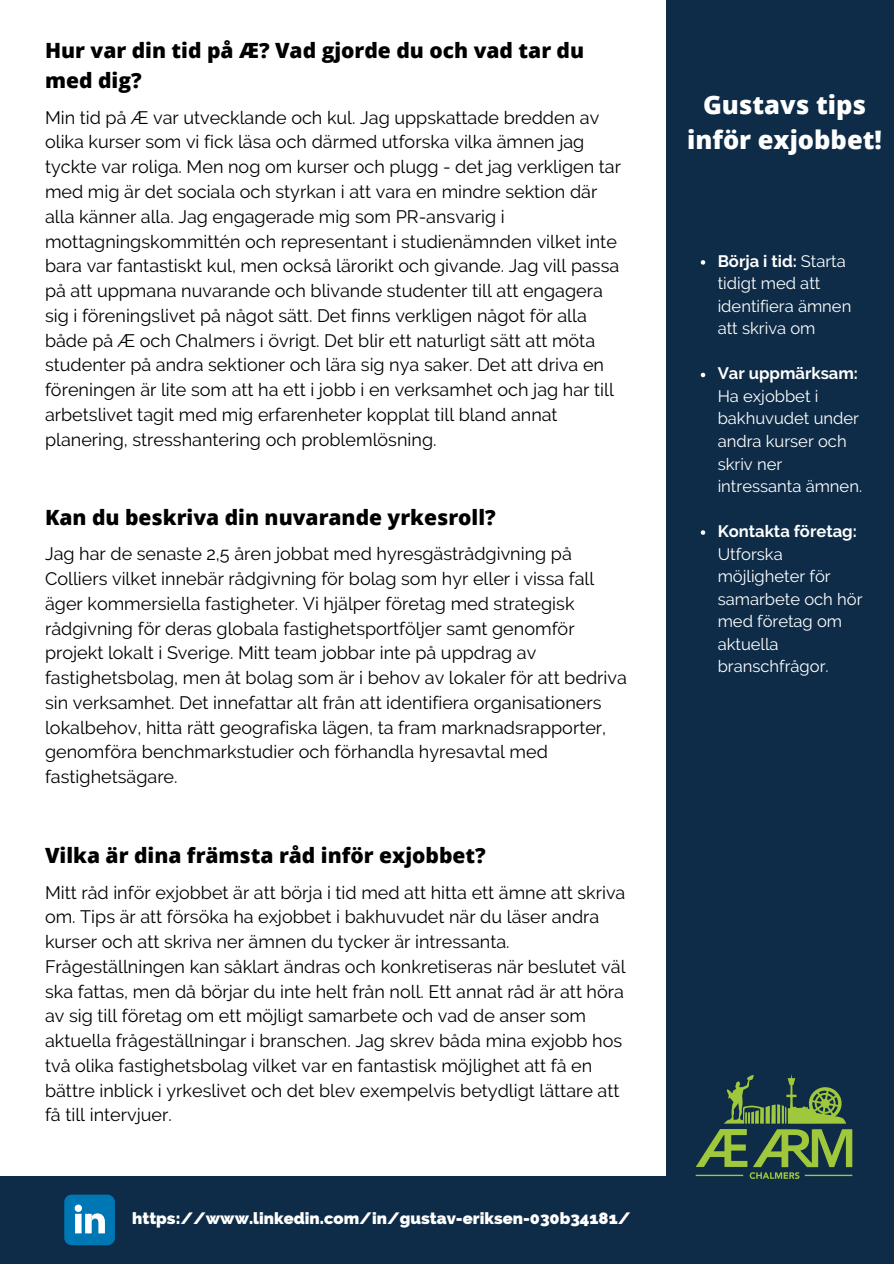
<style>
.page{position:relative;width:894px;height:1264px;background:#fff}
.page>*{position:absolute;margin:0;border:0;box-sizing:border-box;transform-origin:0 0}
.t1{font:800 25.5px/34.8px "Open Sans";color:#fff;text-align:center}
.t2{font:800 21px/29.2px "Open Sans";color:#000}
.t3{font:18px/24.8px "Raleway";color:#000}
.t4{font:16.5px/22.5px "Raleway";color:#fff}
.t5{font:800 16.5px "Raleway";color:#fff}
.s1{font-weight:700}
</style>
<div class="page">
<div style="left:666px;top:0;width:227px;height:1263px;background:#0e2c47"></div>
<img style="left:680px;top:1033px;width:187px;height:186px;border-radius:50%">
<div style="left:0;top:1175px;width:666px;height:88px;background:#0e2c47"></div>
<svg style="left:64px;top:1194px;width:51px;height:51px"></svg>
<svg style="left:700px;top:260px;width:5px;height:5px"></svg>
<svg style="left:700px;top:373px;width:5px;height:4px"></svg>
<svg style="left:700px;top:530px;width:5px;height:5px"></svg>
<p class="t2" style="left:45px;top:36px;width:540px">Hur var din tid på Æ? Vad gjorde du och vad tar du med dig?</p>
<p class="t3" style="left:45px;top:105px;width:577px">Min tid på Æ var utvecklande och kul. Jag uppskattade bredden av olika kurser som vi fick läsa och därmed utforska vilka ämnen jag tyckte var roliga. Men nog om kurser och plugg - det jag verkligen tar med mig är det sociala och styrkan i att vara en mindre sektion där alla känner alla. Jag engagerade mig som PR-ansvarig i mottagningskommittén och representant i studienämnden vilket inte bara var fantastiskt kul, men också lärorikt och givande. Jag vill passa på att uppmana nuvarande och blivande studenter till att engagera sig i föreningslivet på något sätt. Det finns verkligen något för alla både på Æ och Chalmers i övrigt. Det blir ett naturligt sätt att möta studenter på andra sektioner och lära sig nya saker. Det att driva en föreningen är lite som att ha ett i jobb i en verksamhet och jag har till arbetslivet tagit med mig erfarenheter kopplat till bland annat planering, stresshantering och problemlösning.</p>
<p class="t2" style="left:45px;top:502px;width:452px">Kan du beskriva din nuvarande yrkesroll?</p>
<h3 class="t3" style="left:45px;top:541px;width:583px">Jag har de senaste 2,5 åren jobbat med hyresgästrådgivning på Colliers vilket innebär rådgivning för bolag som hyr eller i vissa fall äger kommersiella fastigheter. Vi hjälper företag med strategisk rådgivning för deras globala fastighetsportföljer samt genomför projekt lokalt i Sverige. Mitt team jobbar inte på uppdrag av fastighetsbolag, men åt bolag som är i behov av lokaler för att bedriva sin verksamhet. Det innefattar alt från att identifiera organisationers lokalbehov, hitta rätt geografiska lägen, ta fram marknadsrapporter, genomföra benchmarkstudier och förhandla hyresavtal med fastighetsägare.</h3>
<h1 class="t2" style="left:45px;top:840px;width:442px">Vilka är dina främsta råd inför exjobbet?</h1>
<p class="t3" style="left:45px;top:879px;width:582px">Mitt råd inför exjobbet är att börja i tid med att hitta ett ämne att skriva om. Tips är att försöka ha exjobbet i bakhuvudet när du läser andra kurser och att skriva ner ämnen du tycker är intressanta.<br>Frågeställningen kan såklart ändras och konkretiseras när beslutet väl ska fattas, men då börjar du inte helt från noll. Ett annat råd är att höra av sig till företag om ett möjligt samarbete och vad de anser som aktuella frågeställningar i branschen. Jag skrev båda mina exjobb hos två olika fastighetsbolag vilket var en fantastisk möjlighet att få en bättre inblick i yrkeslivet och det blev exempelvis betydligt lättare att få till intervjuer.</p>
<p class="t5" style="left:132px;top:1208px;width:500px">https://www.linkedin.com/in/gustav-eriksen-030b34181/</p>
<p class="t1" style="left:687px;top:86px;width:196px">Gustavs tips inför exjobbet!</p>
<h2 class="t4" style="left:717px;top:250px;width:135px"><span class="s1">Börja i tid:</span> Starta tidigt med att identifiera ämnen att skriva om</h2>
<p class="t4" style="left:717px;top:362px;width:146px"><span class="s1">Var uppmärksam:<br></span>Ha exjobbet i bakhuvudet under andra kurser och skriv ner intressanta ämnen.</p>
<h2 class="t4" style="left:717px;top:520px;width:146px"><span class="s1">Kontakta företag:<br></span>Utforska möjligheter för samarbete och hör med företag om aktuella branschfrågor.</h2>
</div>
